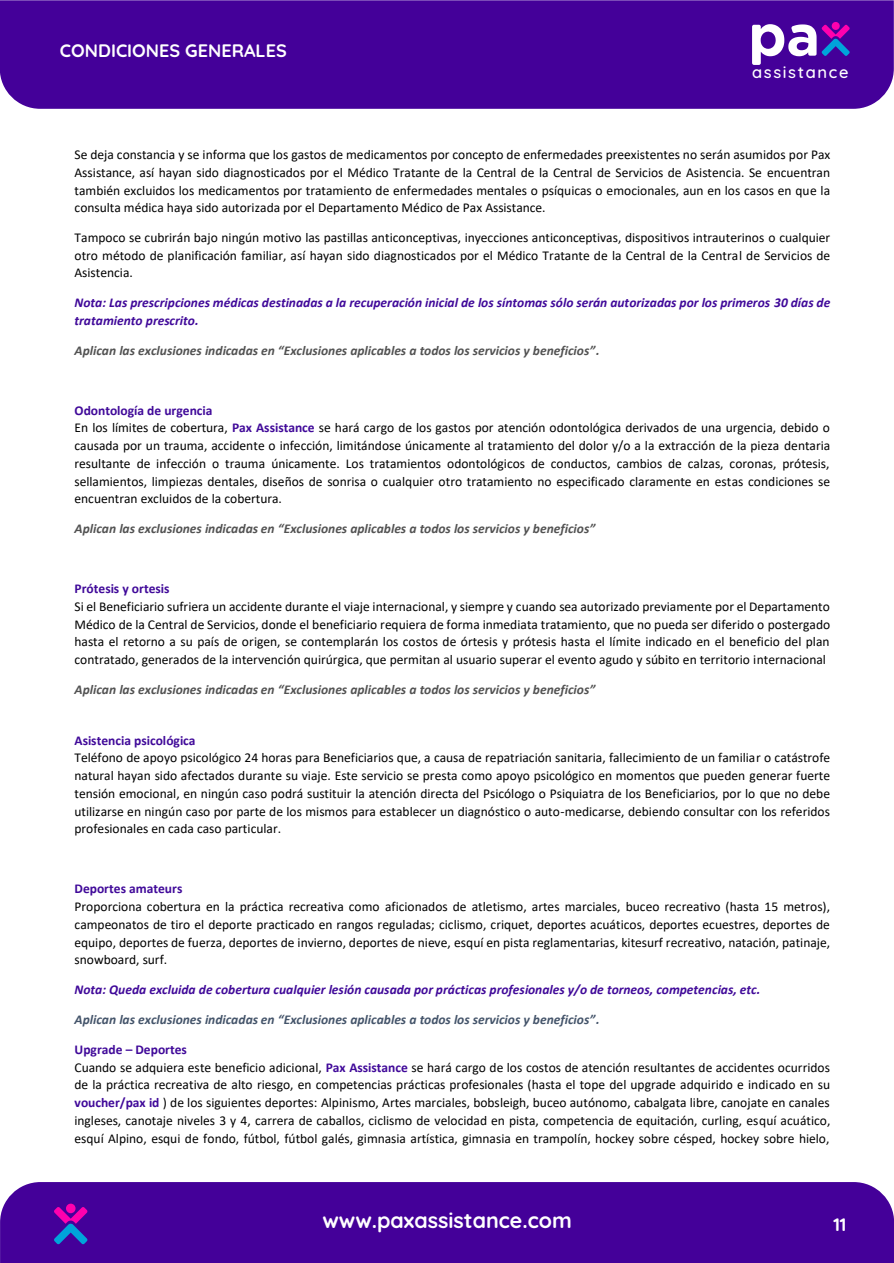
<style>
.page{position:relative;width:894px;height:1263px;background:#fff}
.page>*{position:absolute;margin:0;border:0;box-sizing:border-box;transform-origin:0 0}
.t1{font:700 21.45px "Quicksand";color:#fff}
.t2{font:700 18px "Quicksand";color:#fff}
.t3{font:500 16.5px "Quicksand";letter-spacing:.1em;color:#fff}
.t4{font:13.5px/17.7px "Calibri";color:#000;text-align:justify}
.t5{font:italic 700 13.5px "Calibri";color:#525252}
.t6{font:italic 700 13.5px/17.7px "Calibri";color:#400999}
.t7{font:italic 700 13.5px "Calibri";color:#44546a}
.t8{font:700 13.5px "Calibri";color:#400999}
.s1{font-weight:700;color:#400999}
</style>
<div class="page">
<div style="left:0;top:0;width:893px;height:109px;background:#409"></div>
<svg style="left:751px;top:24px;width:98px;height:41px"></svg>
<div style="left:831px;top:22px;width:8px;height:8px;background:#ff00ae;border-radius:50%"></div>
<div style="left:0;top:1182px;width:893px;height:81px;background:#409"></div>
<svg style="left:54px;top:1207px;width:33px;height:37px"></svg>
<div style="left:66px;top:1203px;width:9px;height:10px;background:#ff00ae;border-radius:50%"></div>
<h2 class="t2" style="left:60px;top:35px;width:228px">CONDICIONES GENERALES</h2>
<p class="t3" style="left:751px;top:59px;width:98px">assistance</p>
<p class="t4" style="left:75px;top:145px;width:757px">Se deja constancia y se informa que los gastos de medicamentos por concepto de enfermedades preexistentes no serán asumidos por Pax Assistance, así hayan sido diagnosticados por el Médico Tratante de la Central de la Central de Servicios de Asistencia. Se encuentran también excluidos los medicamentos por tratamiento de enfermedades mentales o psíquicas o emocionales, aun en los casos en que la consulta médica haya sido autorizada por el Departamento Médico de Pax Assistance.</p>
<p class="t4" style="left:75px;top:228px;width:757px">Tampoco se cubrirán bajo ningún motivo las pastillas anticonceptivas, inyecciones anticonceptivas, dispositivos intrauterinos o cualquier otro método de planificación familiar, así hayan sido diagnosticados por el Médico Tratante de la Central de la Central de Servicios de Asistencia.</p>
<p class="t6" style="left:75px;top:293px;width:757px">Nota: Las prescripciones médicas destinadas a la recuperación inicial de los síntomas sólo serán autorizadas por los primeros 30 días de tratamiento prescrito.</p>
<p class="t5" style="left:75px;top:341px;width:526px">Aplican las exclusiones indicadas en “Exclusiones aplicables a todos los servicios y beneficios”.</p>
<p class="t4" style="left:75px;top:401px;width:757px;text-align:left"><span class="s1">Odontología de urgencia<br></span>En los límites de cobertura, <span class="s1">Pax Assistance</span> se hará cargo de los gastos por atención odontológica derivados de una urgencia, debido o causada por un trauma, accidente o infección, limitándose únicamente al tratamiento del dolor y/o a la extracción de la pieza dentaria resultante de infección o trauma únicamente. Los tratamientos odontológicos de conductos, cambios de calzas, coronas, prótesis, sellamientos, limpiezas dentales, diseños de sonrisa o cualquier otro tratamiento no especificado claramente en estas condiciones se encuentran excluidos de la cobertura.</p>
<p class="t5" style="left:75px;top:519px;width:522px">Aplican las exclusiones indicadas en “Exclusiones aplicables a todos los servicios y beneficios”</p>
<p class="t8" style="left:75px;top:579px;width:96px">Prótesis y ortesis</p>
<p class="t4" style="left:75px;top:597px;width:756px">Si el Beneficiario sufriera un accidente durante el viaje internacional, y siempre y cuando sea autorizado previamente por el Departamento Médico de la Central de Servicios, donde el beneficiario requiera de forma inmediata tratamiento, que no pueda ser diferido o postergado hasta el retorno a su país de origen, se contemplarán los costos de órtesis y prótesis hasta el límite indicado en el beneficio del plan contratado, generados de la intervención quirúrgica, que permitan al usuario superar el evento agudo y súbito en territorio internacional</p>
<p class="t5" style="left:75px;top:679px;width:522px">Aplican las exclusiones indicadas en “Exclusiones aplicables a todos los servicios y beneficios”</p>
<p class="t8" style="left:75px;top:730px;width:122px">Asistencia psicológica</p>
<p class="t4" style="left:75px;top:748px;width:757px">Teléfono de apoyo psicológico 24 horas para Beneficiarios que, a causa de repatriación sanitaria, fallecimiento de un familiar o catástrofe natural hayan sido afectados durante su viaje. Este servicio se presta como apoyo psicológico en momentos que pueden generar fuerte tensión emocional, en ningún caso podrá sustituir la atención directa del Psicólogo o Psiquiatra de los Beneficiarios, por lo que no debe utilizarse en ningún caso por parte de los mismos para establecer un diagnóstico o auto-medicarse, debiendo consultar con los referidos profesionales en cada caso particular.</p>
<p class="t8" style="left:75px;top:879px;width:109px">Deportes amateurs</p>
<p class="t4" style="left:75px;top:897px;width:756px">Proporciona cobertura en la práctica recreativa como aficionados de atletismo, artes marciales, buceo recreativo (hasta 15 metros), campeonatos de tiro el deporte practicado en rangos reguladas; ciclismo, criquet, deportes acuáticos, deportes ecuestres, deportes de equipo, deportes de fuerza, deportes de invierno, deportes de nieve, esquí en pista reglamentarias, kitesurf recreativo, natación, patinaje, snowboard, surf.</p>
<p class="t6" style="left:75px;top:980px;width:687px">Nota: Queda excluida de cobertura cualquier lesión causada por prácticas profesionales y/o de torneos, competencias, etc.</p>
<p class="t7" style="left:75px;top:1009px;width:526px">Aplican las exclusiones indicadas en “Exclusiones aplicables a todos los servicios y beneficios”.</p>
<p class="t4" style="left:74px;top:1040px;width:757px;text-align:left"><span class="s1">Upgrade – Deportes<br></span>Cuando se adquiera este beneficio adicional, <span class="s1">Pax Assistance</span> se hará cargo de los costos de atención resultantes de accidentes ocurridos de la práctica recreativa de alto riesgo, en competencias prácticas profesionales (hasta el tope del upgrade adquirido e indicado en su <span class="s1">voucher/pax id</span> ) de los siguientes deportes: Alpinismo, Artes marciales, bobsleigh, buceo autónomo, cabalgata libre, canojate en canales ingleses, canotaje niveles 3 y 4, carrera de caballos, ciclismo de velocidad en pista, competencia de equitación, curling, esquí acuático, esquí Alpino, esqui de fondo, fútbol, fútbol galés, gimnasia artística, gimnasia en trampolín, hockey sobre césped, hockey sobre hielo,</p>
<h1 class="t1" style="left:322px;top:1202px;width:251px">www.paxassistance.com</h1>
<h2 class="t2" style="left:833px;top:1210px;width:15px">11</h2>
</div>
